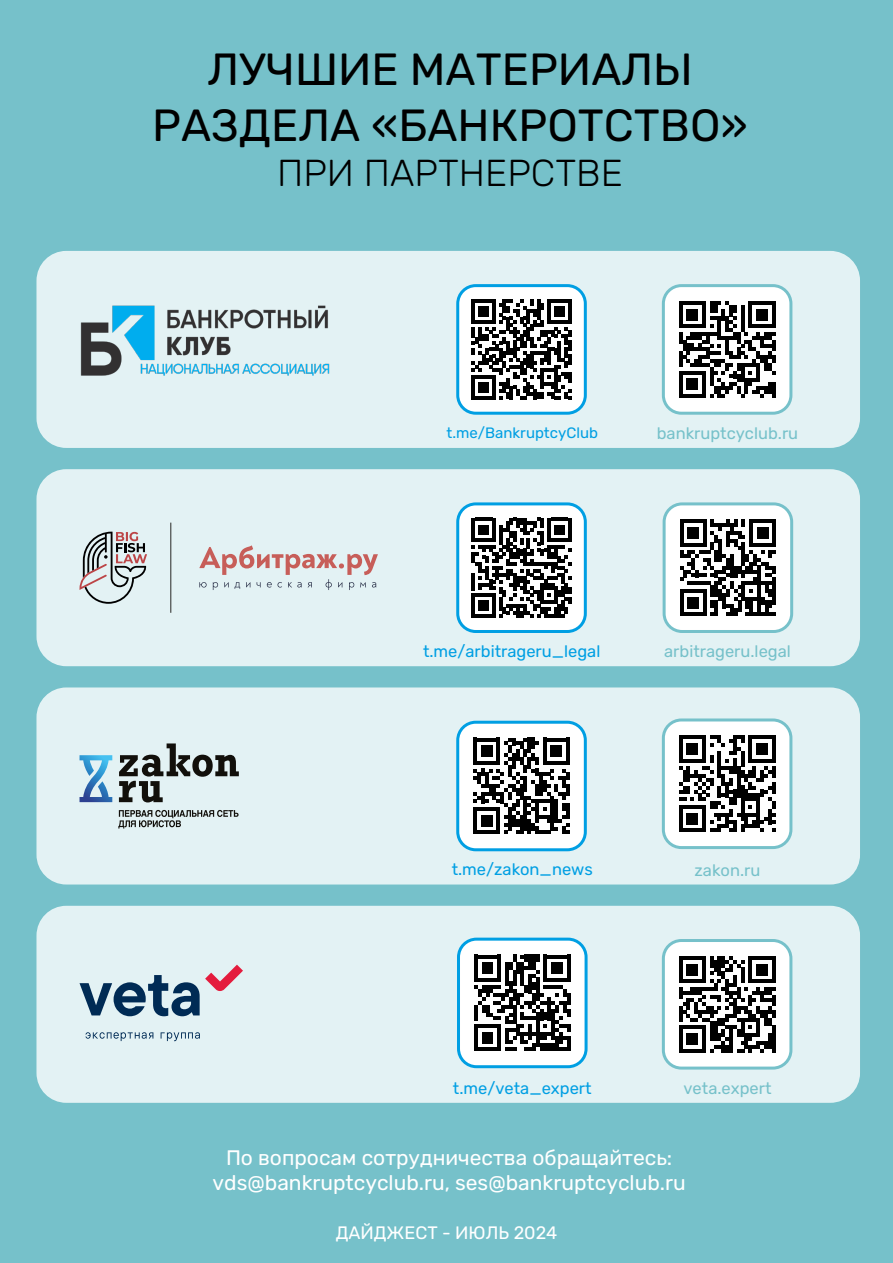
<style>
.page{position:relative;width:893px;height:1263px;background:#76c1ca}
.page>*{position:absolute;margin:0;border:0;box-sizing:border-box;transform-origin:0 0}
.t1{font:45px/55.8px "Rubik";color:#000;text-align:center}
.t2{font:300 37.5px "Rubik";color:#000}
.t3{font:21px/25.2px "Rubik";color:#fff;text-align:center}
.t4{font:18px "Rubik";color:#fff}
.t5{font:16.5px "Rubik";color:#009fe3}
.t6{font:16.5px "Rubik";color:#76c1ca}
.t7{font:15px "Rubik";color:#009fe3}
</style>
<div class="page">
<div style="left:36px;top:251px;width:824px;height:197px;background:#e3f2f4;border-radius:30px"></div>
<div style="left:36px;top:469px;width:824px;height:197px;background:#e3f2f4;border-radius:30px"></div>
<div style="left:36px;top:687px;width:824px;height:197px;background:#e3f2f4;border-radius:30px"></div>
<div style="left:36px;top:906px;width:824px;height:197px;background:#e3f2f4;border-radius:30px"></div>
<img style="left:80px;top:305px;width:250px;height:71px">
<div style="left:664px;top:504px;width:128px;height:127px;background:#fff;border-radius:18px"></div>
<svg style="left:680px;top:519px;width:96px;height:97px"></svg>
<div style="left:663px;top:502px;width:130px;height:131px;border:3px solid #76c1ca;border-radius:18px"></div>
<div style="left:663px;top:720px;width:128px;height:127px;background:#fff;border-radius:18px"></div>
<svg style="left:679px;top:735px;width:96px;height:97px"></svg>
<div style="left:662px;top:718px;width:130px;height:131px;border:3px solid #76c1ca;border-radius:18px"></div>
<div style="left:663px;top:940px;width:128px;height:128px;background:#fff;border-radius:18px"></div>
<svg style="left:679px;top:956px;width:96px;height:96px"></svg>
<div style="left:662px;top:939px;width:130px;height:130px;border:3px solid #76c1ca;border-radius:18px"></div>
<div style="left:663px;top:286px;width:128px;height:127px;background:#fff;border-radius:18px"></div>
<svg style="left:679px;top:301px;width:96px;height:97px"></svg>
<div style="left:662px;top:284px;width:130px;height:131px;border:3px solid #76c1ca;border-radius:18px"></div>
<div style="left:458px;top:286px;width:127px;height:127px;background:#fff;border-radius:18px"></div>
<svg style="left:472px;top:299px;width:99px;height:100px"></svg>
<div style="left:456px;top:284px;width:131px;height:131px;border:3px solid #009fe3;border-radius:18px"></div>
<div style="left:458px;top:504px;width:127px;height:127px;background:#fff;border-radius:18px"></div>
<svg style="left:472px;top:518px;width:99px;height:100px"></svg>
<div style="left:456px;top:502px;width:131px;height:131px;border:3px solid #009fe3;border-radius:18px"></div>
<div style="left:458px;top:722px;width:127px;height:128px;background:#fff;border-radius:18px"></div>
<svg style="left:473px;top:738px;width:97px;height:96px"></svg>
<div style="left:456px;top:721px;width:131px;height:130px;border:3px solid #009fe3;border-radius:18px"></div>
<div style="left:458px;top:939px;width:128px;height:128px;background:#fff;border-radius:18px"></div>
<svg style="left:474px;top:954px;width:97px;height:97px"></svg>
<div style="left:457px;top:938px;width:131px;height:130px;border:3px solid #009fe3;border-radius:18px"></div>
<svg style="left:119px;top:743px;width:120px;height:59px"></svg>
<svg style="left:118px;top:810px;width:121px;height:18px"></svg>
<svg style="left:80px;top:755px;width:32px;height:47px"></svg>
<svg style="left:199px;top:545px;width:179px;height:45px"></svg>
<svg style="left:80px;top:532px;width:67px;height:72px"></svg>
<hr style="left:170px;top:523px;width:1px;height:90px;background:#272624">
<svg style="left:80px;top:965px;width:163px;height:51px"></svg>
<svg style="left:85px;top:1032px;width:68px;height:9px"></svg>
<svg style="left:161px;top:1032px;width:39px;height:9px"></svg>
<h1 class="t1" style="left:152px;top:42px;width:597px">ЛУЧШИЕ МАТЕРИАЛЬI<br>РАЗДЕЛА «БАНКРОТСТВО»</h1>
<h2 class="t2" style="left:277px;top:152px;width:347px">ПРИ ПАРТНЕРСТВЕ</h2>
<p class="t7" style="left:447px;top:424px;width:153px">t.me/BankruptcyClub</p>
<p class="t6" style="left:657px;top:424px;width:143px">bankruptcyclub.ru</p>
<p class="t5" style="left:423px;top:641px;width:179px">t.me/arbitrageru_legal</p>
<p class="t6" style="left:664px;top:642px;width:128px">arbitrageru.legal</p>
<p class="t5" style="left:452px;top:860px;width:143px">t.me/zakon_news</p>
<p class="t6" style="left:695px;top:861px;width:67px">zakon.ru</p>
<p class="t5" style="left:453px;top:1079px;width:140px">t.me/veta_expert</p>
<p class="t6" style="left:683px;top:1079px;width:90px">veta.expert</p>
<p class="t3" style="left:213px;top:1145px;width:475px">По вопросам сотрудничества обращайтесь: vds@bankruptcyclub.ru, ses@bankruptcyclub.ru</p>
<p class="t4" style="left:336px;top:1223px;width:223px">ДАЙДЖЕСТ - ИЮЛЬ 2024</p>
</div>
